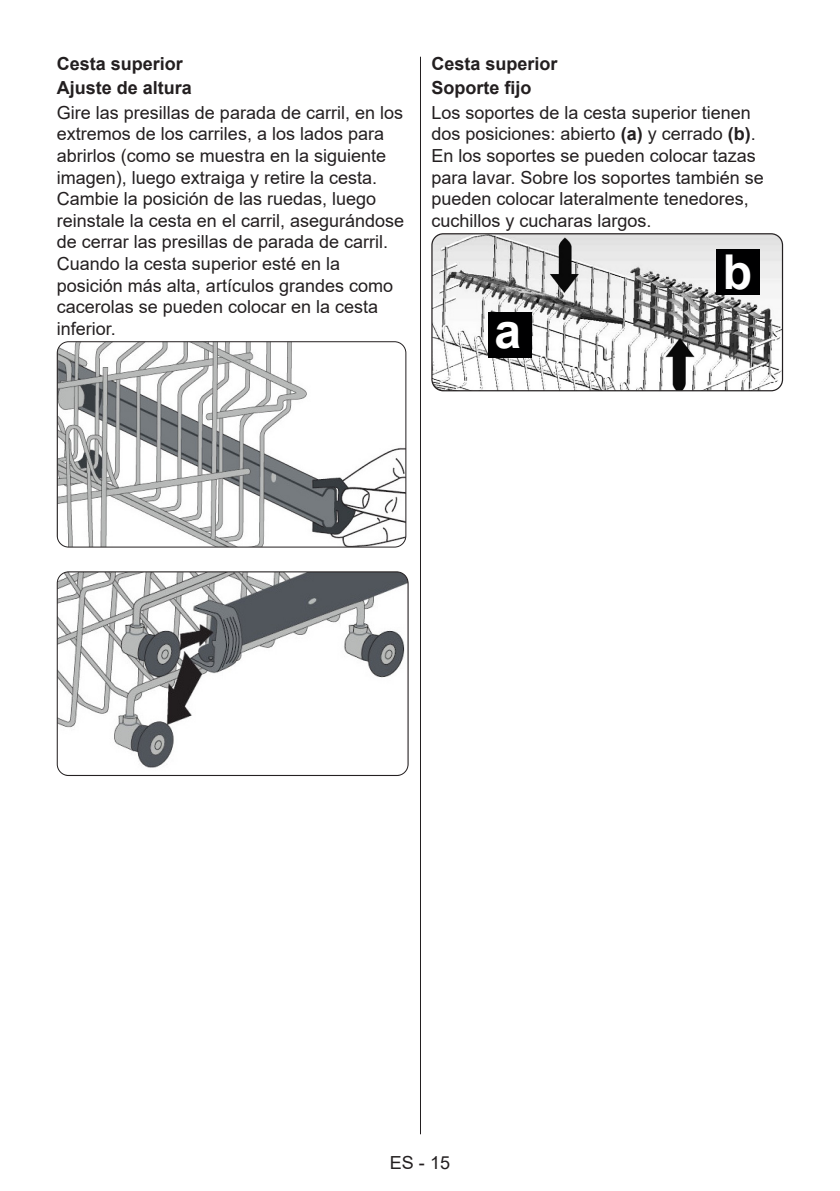
<style>
.page{position:relative;width:840px;height:1191px;background:#fff}
.page>*{position:absolute;margin:0;border:0;box-sizing:border-box;transform-origin:0 0}
.t1{font:700 48px "Arial";color:#fff}
.Paragraf_yazi{font:18px/21.6px "Arial";color:#231f20}
.Paragraf_yazi-2{font:700 18px "Arial";color:#231f20}
.s1{font-weight:700}
</style>
<div class="page">
<img style="left:57px;top:342px;width:348px;height:205px">
<div style="left:57px;top:341px;width:349px;height:206px;border:1px solid #231f20;border-radius:11px"></div>
<img style="left:57px;top:572px;width:351px;height:203px">
<div style="left:57px;top:571px;width:351px;height:205px;border:1px solid #231f20;border-radius:11px"></div>
<img style="left:432px;top:234px;width:350px;height:157px">
<div style="left:431px;top:233px;width:351px;height:158px;border:1px solid #231f20;border-radius:11px"></div>
<img style="left:487px;top:321px;width:1px;height:36px">
<img style="left:715px;top:251px;width:1px;height:42px">
<div style="left:488px;top:312px;width:43px;height:46px;background:#000001"></div>
<div style="left:716px;top:249px;width:43px;height:46px;background:#000001"></div>
<hr style="left:420px;top:57px;width:1px;height:1077px;background:#231f20">
<p class="Paragraf_yazi-2" style="left:57px;top:51px;width:128px">Cesta superior</p>
<p class="Paragraf_yazi-2" style="left:57px;top:75px;width:137px">Ajuste de altura</p>
<p class="Paragraf_yazi" style="left:57px;top:101px;width:349px">Gire las presillas de parada de carril, en los extremos de los carriles, a los lados para abrirlos (como se muestra en la siguiente imagen), luego extraiga y retire la cesta.<br>Cambie la posición de las ruedas, luego reinstale la cesta en el carril, asegurándose de cerrar las presillas de parada de carril.<br>Cuando la cesta superior esté en la posición más alta, artículos grandes como cacerolas se pueden colocar en la cesta inferior.</p>
<p class="Paragraf_yazi-2" style="left:431px;top:51px;width:128px">Cesta superior</p>
<p class="Paragraf_yazi-2" style="left:431px;top:75px;width:102px">Soporte fijo</p>
<p class="Paragraf_yazi" style="left:431px;top:101px;width:334px">Los soportes de la cesta superior tienen dos posiciones: abierto <span class="s1">(a)</span> y cerrado <span class="s1">(b)</span>.<br>En los soportes se pueden colocar tazas para lavar. Sobre los soportes también se pueden colocar lateralmente tenedores, cuchillos y cucharas largos.</p>
<p class="t1" style="left:494px;top:297px;width:28px">a</p>
<p class="t1" style="left:722px;top:238px;width:31px">b</p>
<p class="Paragraf_yazi" style="left:390px;top:1152px;width:62px">ES - 15</p>
</div>
